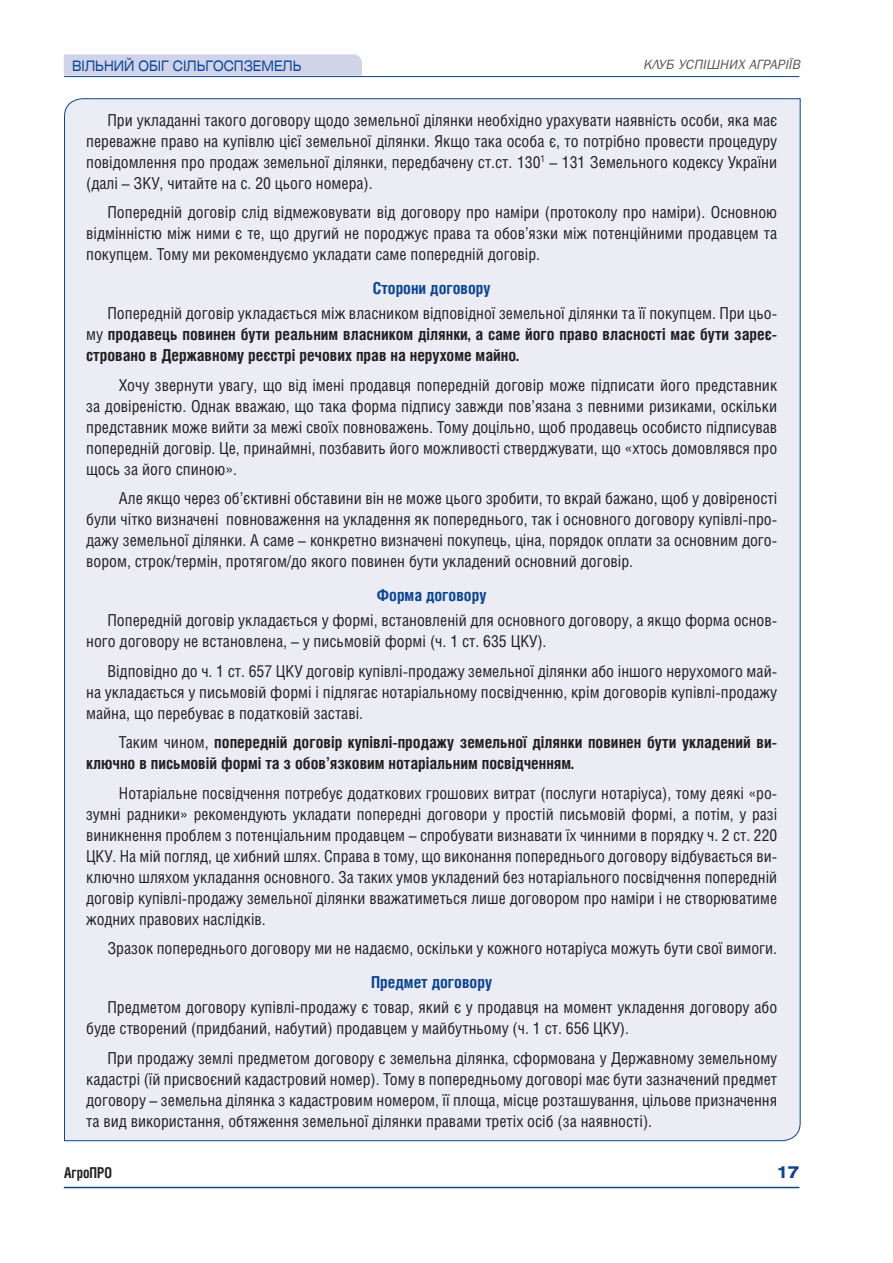
<style>
.page{position:relative;width:893px;height:1263px;background:#fff}
.page>*{position:absolute;margin:0;border:0;box-sizing:border-box;transform-origin:0 0}
.t1{font:16.5px/21px "Helios Cond C";color:#231f20;text-align:justify}
.t2{font:700 16.5px/21px "Helios Cond C";color:#231f20;text-align:justify}
.t3{font:700 16.5px "Helios Cond C";color:#094594}
.t4{font:700 16.5px "Helios Ext";color:#094594}
.t5{font:700 15px "Helios Cond";color:#231f20;scale:.91 1}
.t6{font:14.4px "Helios Ext";color:#094594;scale:.83 1}
.t7{font:italic 13.5px "Bloknot";color:#57585a}
.s1{font-weight:400}
</style>
<div class="page">
<hr style="left:64px;top:1187px;width:735px;height:1px;background:#094594">
<hr style="left:64px;top:76px;width:735px;height:1px;background:#094594">
<div style="left:64px;top:98px;width:737px;height:1043px;background:#ececf5"></div>
<svg style="left:64px;top:54px;width:298px;height:22px;background:#d2d4e8"></svg>
<p class="t6" style="left:72px;top:57px;width:278px">ВІЛЬНИЙ ОБІГ СІЛЬГОСПЗЕМЕЛЬ</p>
<p class="t7" style="left:643px;top:57px;width:158px">КЛУБ УСПІШНИХ АГРАРІЇВ</p>
<p class="t1" style="left:86px;top:109px;width:692px;text-indent:21px">При укладанні такого договору щодо земельної ділянки необхідно урахувати наявність особи, яка має переважне право на купівлю цієї земельної ділянки. Якщо така особа є, то потрібно провести процедуру повідомлення про продаж земельної ділянки, передбачену ст.ст. 130<sup>1</sup> – 131 Земельного кодексу України (далі – ЗКУ, читайте на с. 20 цього номера).</p>
<p class="t1" style="left:86px;top:201px;width:692px;text-indent:21px">Попередній договір слід відмежовувати від договору про наміри (протоколу про наміри). Основною відмінністю між ними є те, що другий не породжує права та обов’язки між потенційними продавцем та покупцем. Тому ми рекомендуємо укладати саме попередній договір.</p>
<p class="t3" style="left:373px;top:278px;width:119px">Сторони договору</p>
<p class="t2" style="left:86px;top:302px;width:692px;text-indent:21px"><span class="s1">Попередній договір укладається між власником відповідної земельної ділянки та її покупцем. При цьо&shy;му</span> продавець повинен бути реальним власником ділянки, а саме його право власності має бути зареє&shy;стровано в Державному реєстрі речових прав на нерухоме майно.</p>
<p class="t1" style="left:86px;top:374px;width:692px;text-indent:33px">Хочу звернути увагу, що від імені продавця попередній договір може підписати його представник за довіреністю. Однак вважаю, що така форма підпису завжди пов’язана з певними ризиками, оскільки представник може вийти за межі своїх повноважень. Тому доцільно, щоб продавець особисто підписував попередній договір. Це, принаймні, позбавить його можливості стверджувати, що «хтось домовлявся про щось за його спиною».</p>
<p class="t1" style="left:86px;top:488px;width:692px;text-indent:33px">Але якщо через об’єктивні обставини він не може цього зробити, то вкрай бажано, щоб у довіреності були чітко визначені повноваження на укладення як попереднього, так і основного договору купівлі-про&shy;дажу земельної ділянки. А саме – конкретно визначені покупець, ціна, порядок оплати за основним дого&shy;вором, строк/термін, протягом/до якого повинен бути укладений основний договір.</p>
<p class="t3" style="left:377px;top:585px;width:111px">Форма договору</p>
<p class="t1" style="left:86px;top:609px;width:692px;text-indent:21px">Попередній договір укладається у формі, встановленій для основного договору, а якщо форма основ&shy;ного договору не встановлена, – у письмовій формі (ч. 1 ст. 635 ЦКУ).</p>
<p class="t1" style="left:86px;top:660px;width:692px;text-indent:21px">Відповідно до ч. 1 ст. 657 ЦКУ договір купівлі-продажу земельної ділянки або іншого нерухомого май&shy;на укладається у письмовій формі і підлягає нотаріальному посвідченню, крім договорів купівлі-продажу майна, що перебуває в податковій заставі.</p>
<p class="t2" style="left:86px;top:731px;width:692px;text-indent:33px"><span class="s1">Таким чином,</span> попередній договір купівлі-продажу земельної ділянки повинен бути укладений ви&shy;ключно в письмовій формі та з обов’язковим нотаріальним посвідченням.</p>
<p class="t1" style="left:86px;top:782px;width:692px;text-indent:33px">Нотаріальне посвідчення потребує додаткових грошових витрат (послуги нотаріуса), тому деякі «ро&shy;зумні радники» рекомендують укладати попередні договори у простій письмовій формі, а потім, у разі виникнення проблем з потенціальним продавцем – спробувати визнавати їх чинними в порядку ч. 2 ст. 220<br>ЦКУ. На мій погляд, це хибний шлях. Справа в тому, що виконання попереднього договору відбувається ви&shy;ключно шляхом укладання основного. За таких умов укладений без нотаріального посвідчення попередній договір купівлі-продажу земельної ділянки вважатиметься лише договором про наміри і не створюватиме жодних правових наслідків.</p>
<p class="t1" style="left:107px;top:938px;width:671px">Зразок попереднього договору ми не надаємо, оскільки у кожного нотаріуса можуть бути свої вимоги.</p>
<p class="t3" style="left:371px;top:972px;width:122px">Предмет договору</p>
<p class="t1" style="left:86px;top:997px;width:692px;text-indent:21px">Предметом договору купівлі-продажу є товар, який є у продавця на момент укладення договору або буде створений (придбаний, набутий) продавцем у майбутньому (ч. 1 ст. 656 ЦКУ).</p>
<p class="t1" style="left:86px;top:1047px;width:692px;text-indent:21px">При продажу землі предметом договору є земельна ділянка, сформована у Державному земельному кадастрі (їй присвоєний кадастровий номер). Тому в попередньому договорі має бути зазначений предмет договору – земельна ділянка з кадастровим номером, її площа, місце розташування, цільове призначення та вид використання, обтяження земельної ділянки правами третіх осіб (за наявності).</p>
<p class="t5" style="left:64px;top:1163px;width:54px">АгроПРO</p>
<p class="t4" style="left:777px;top:1162px;width:24px">17</p>
</div>
